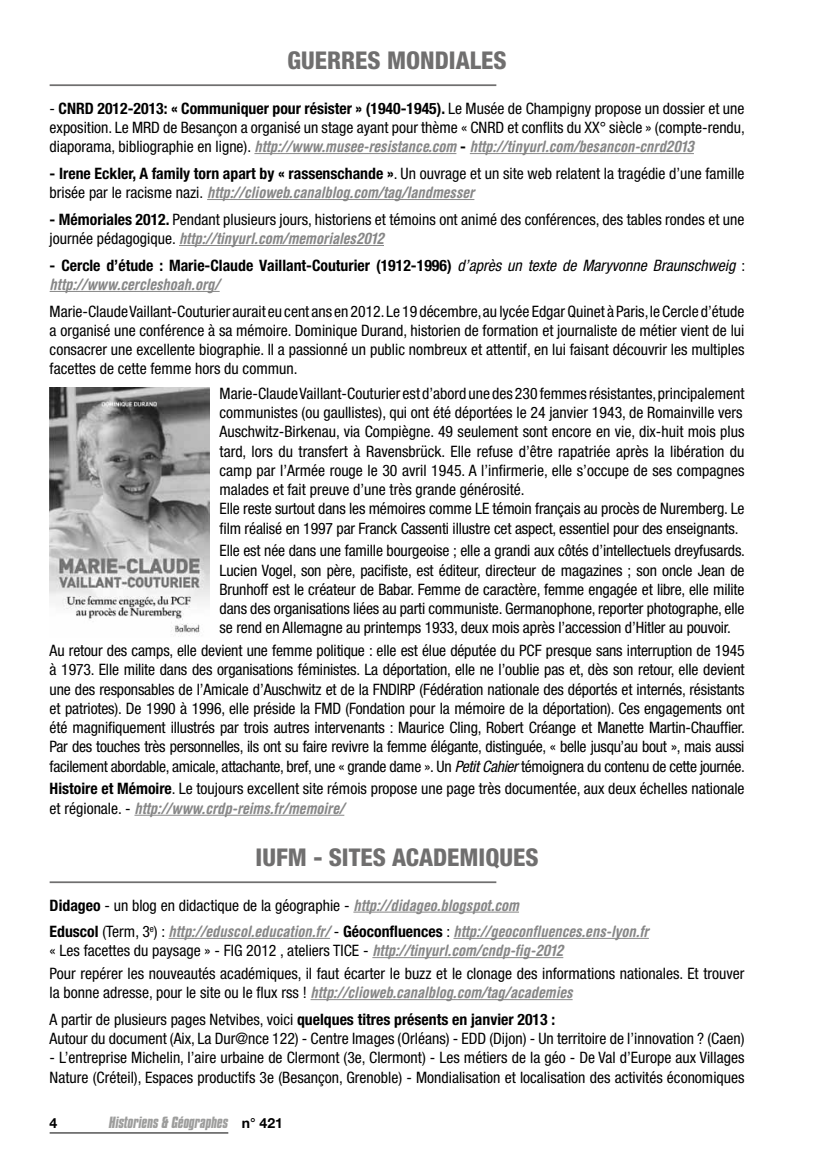
<style>
.page{position:relative;width:819px;height:1166px;background:#fff}
.page>*{position:absolute;margin:0;border:0;box-sizing:border-box;transform-origin:0 0}
.t1{font:800 condensed 24.5px "Helvetica Neue";color:#706f6f}
.t2{font:condensed 15.75px/19.2px "Helvetica Neue";color:#000}
.t3{font:italic 700 condensed 15.75px "Helvetica Rounded";color:#878787}
.t4{font:700 condensed 15.75px "Helvetica Neue";color:#000}
.t5{font:italic 700 14px "Compacta BT";color:#9d9d9c}
.t6{font:700 14px "Helvetica Neue";color:#000}
.s1{font-weight:700}
.s2{font-family:"Helvetica Neue";font-weight:400;font-style:normal;color:#000}
.s3{font-family:"Helvetica Neue";font-style:normal;color:#000}
.s4{font-weight:400;font-style:italic}
.s5{font-weight:400}
.s6{font-style:italic}
.s7{font-family:"Helvetica Rounded";font-weight:700;font-style:italic;color:#878787}
</style>
<div class="page">
<hr style="left:50px;top:1132px;width:178px;height:1px;background:#000">
<hr style="left:50px;top:84px;width:446px;height:2px;background:#706f6f">
<hr style="left:254px;top:153px;width:202px;height:1px;background:#878787">
<hr style="left:470px;top:153px;width:224px;height:1px;background:#878787">
<hr style="left:207px;top:199px;width:267px;height:1px;background:#878787">
<hr style="left:179px;top:245px;width:205px;height:1px;background:#878787">
<hr style="left:50px;top:291px;width:170px;height:1px;background:#878787">
<hr style="left:134px;top:815px;width:210px;height:1px;background:#878787">
<hr style="left:50px;top:881px;width:446px;height:2px;background:#706f6f">
<hr style="left:353px;top:912px;width:166px;height:1px;background:#878787">
<hr style="left:168px;top:938px;width:162px;height:1px;background:#878787">
<hr style="left:453px;top:938px;width:196px;height:1px;background:#878787">
<hr style="left:372px;top:957px;width:191px;height:1px;background:#878787">
<hr style="left:310px;top:999px;width:262px;height:1px;background:#878787">
<img style="left:50px;top:387px;width:160px;height:248px">
<h1 class="t1" style="left:287px;top:46px;width:220px">GUERRES MONDIALES</h1>
<p class="t2" style="left:50px;top:98px;width:696px">- <span class="s1">CNRD 2012-2013: « Communiquer pour résister » (1940-1945).</span> Le Musée de Champigny propose un dossier et une exposition. Le MRD de Besançon a organisé un stage ayant pour thème « CNRD et conflits du XX° siècle » (compte-rendu,</p>
<p class="t3" style="left:50px;top:137px;width:645px"><span class="s2">diaporama, bibliographie en ligne).</span> http://www.musee-resistance.com <span class="s3">-</span> http://tinyurl.com/besancon-cnrd2013</p>
<p class="t2" style="left:50px;top:163px;width:696px"><span class="s1">- Irene Eckler, A family torn apart by « rassenschande »</span>. Un ouvrage et un site web relatent la tragédie d’une famille</p>
<p class="t3" style="left:50px;top:183px;width:426px"><span class="s2">brisée par le racisme nazi.</span> http://clioweb.canalblog.com/tag/landmesser</p>
<p class="t2" style="left:50px;top:209px;width:696px"><span class="s1">- Mémoriales 2012.</span> Pendant plusieurs jours, historiens et témoins ont animé des conférences, des tables rondes et une</p>
<p class="t3" style="left:50px;top:229px;width:336px"><span class="s2">journée pédagogique.</span> http://tinyurl.com/memoriales2012</p>
<p class="t4" style="left:50px;top:255px;width:697px">- Cercle d’étude : Marie-Claude Vaillant-Couturier (1912-1996) <span class="s4">d’après un texte de Maryvonne Braunschweig</span> <span class="s5">:</span></p>
<p class="t3" style="left:50px;top:275px;width:171px">http://www.cercleshoah.org/</p>
<p class="t2" style="left:50px;top:301px;width:696px;text-align:justify">Marie-Claude Vaillant-Couturier aurait eu cent ans en 2012. Le 19 décembre, au lycée Edgar Quinet à Paris, le Cercle d’étude a organisé une conférence à sa mémoire. Dominique Durand, historien de formation et journaliste de métier vient de lui consacrer une excellente biographie. Il a passionné un public nombreux et attentif, en lui faisant découvrir les multiples facettes de cette femme hors du commun.</p>
<p class="t2" style="left:219px;top:383px;width:526px">Marie-Claude Vaillant-Couturier est d’abord une des 230 femmes résistantes, principalement communistes (ou gaullistes), qui ont été déportées le 24 janvier 1943, de Romainville vers Auschwitz-Birkenau, via Compiègne. 49 seulement sont encore en vie, dix-huit mois plus tard, lors du transfert à Ravensbrück. Elle refuse d’être rapatriée après la libération du camp par l’Armée rouge le 30 avril 1945. A l’infirmerie, elle s’occupe de ses compagnes malades et fait preuve d’une très grande générosité.<br>Elle reste surtout dans les mémoires comme LE témoin français au procès de Nuremberg. Le film réalisé en 1997 par Franck Cassenti illustre cet aspect, essentiel pour des enseignants.</p>
<p class="t2" style="left:219px;top:541px;width:527px;text-align:justify">Elle est née dans une famille bourgeoise ; elle a grandi aux côtés d’intellectuels dreyfusards.<br>Lucien Vogel, son père, pacifiste, est éditeur, directeur de magazines ; son oncle Jean de Brunhoff est le créateur de Babar. Femme de caractère, femme engagée et libre, elle milite dans des organisations liées au parti communiste. Germanophone, reporter photographe, elle se rend en Allemagne au printemps 1933, deux mois après l’accession d’Hitler au pouvoir.</p>
<p class="t2" style="left:50px;top:641px;width:697px;text-align:justify">Au retour des camps, elle devient une femme politique : elle est élue députée du PCF presque sans interruption de 1945 à 1973. Elle milite dans des organisations féministes. La déportation, elle ne l’oublie pas et, dès son retour, elle devient une des responsables de l’Amicale d’Auschwitz et de la FNDIRP (Fédération nationale des déportés et internés, résistants et patriotes). De 1990 à 1996, elle préside la FMD (Fondation pour la mémoire de la déportation). Ces engagements ont été magnifiquement illustrés par trois autres intervenants : Maurice Cling, Robert Créange et Manette Martin-Chauffier.<br>Par des touches très personnelles, ils ont su faire revivre la femme élégante, distinguée, « belle jusqu’au bout », mais aussi facilement abordable, amicale, attachante, bref, une « grande dame ». Un <span class="s6">Petit Cahier</span> témoignera du contenu de cette journée.</p>
<p class="t2" style="left:50px;top:779px;width:696px"><span class="s1">Histoire et Mémoire</span>. Le toujours excellent site rémois propose une page très documentée, aux deux échelles nationale</p>
<p class="t3" style="left:50px;top:798px;width:296px"><span class="s2">et régionale. -</span> http://www.crdp-reims.fr/memoire/</p>
<h1 class="t1" style="left:255px;top:842px;width:284px">IUFM - SITES ACADEMIQUES</h1>
<p class="t2" style="left:50px;top:895px;width:471px"><span class="s1">Didageo</span> - un blog en didactique de la géographie - <span class="s7">http://didageo.blogspot.com</span></p>
<p class="t3" style="left:50px;top:921px;width:600px"><span class="s3">Eduscol</span> <span class="s2">(Term, 3</span><sup>e</sup><span class="s2">) :</span> http://eduscol.education.fr/ <span class="s2">-</span> <span class="s3">Géoconfluences</span> <span class="s2">:</span> http://geoconfluences.ens-lyon.fr</p>
<p class="t2" style="left:50px;top:939px;width:696px;line-height:22.8px">« Les facettes du paysage » - FIG 2012 , ateliers TICE - <span class="s7">http://tinyurl.com/cndp-fig-2012<br></span>Pour repérer les nouveautés académiques, il faut écarter le buzz et le clonage des informations nationales. Et trouver</p>
<p class="t3" style="left:50px;top:983px;width:524px"><span class="s2">la bonne adresse, pour le site ou le flux rss !</span> http://clioweb.canalblog.com/tag/academies</p>
<p class="t2" style="left:50px;top:1009px;width:696px">A partir de plusieurs pages Netvibes, voici <span class="s1">quelques titres présents en janvier 2013 :<br></span>Autour du document (Aix, La Dur@nce 122) - Centre Images (Orléans) - EDD (Dijon) - Un territoire de l’innovation ? (Caen)</p>
<p class="t2" style="left:50px;top:1048px;width:696px">- L’entreprise Michelin, l’aire urbaine de Clermont (3e, Clermont) - Les métiers de la géo - De Val d’Europe aux Villages<br>Nature (Créteil), Espaces productifs 3e (Besançon, Grenoble) - Mondialisation et localisation des activités économiques</p>
<p class="t6" style="left:50px;top:1114px;width:9px">4</p>
<p class="t5" style="left:109px;top:1113px;width:175px">Historiens &amp; Géographes <span class="s3">n° 421</span></p>
</div>
